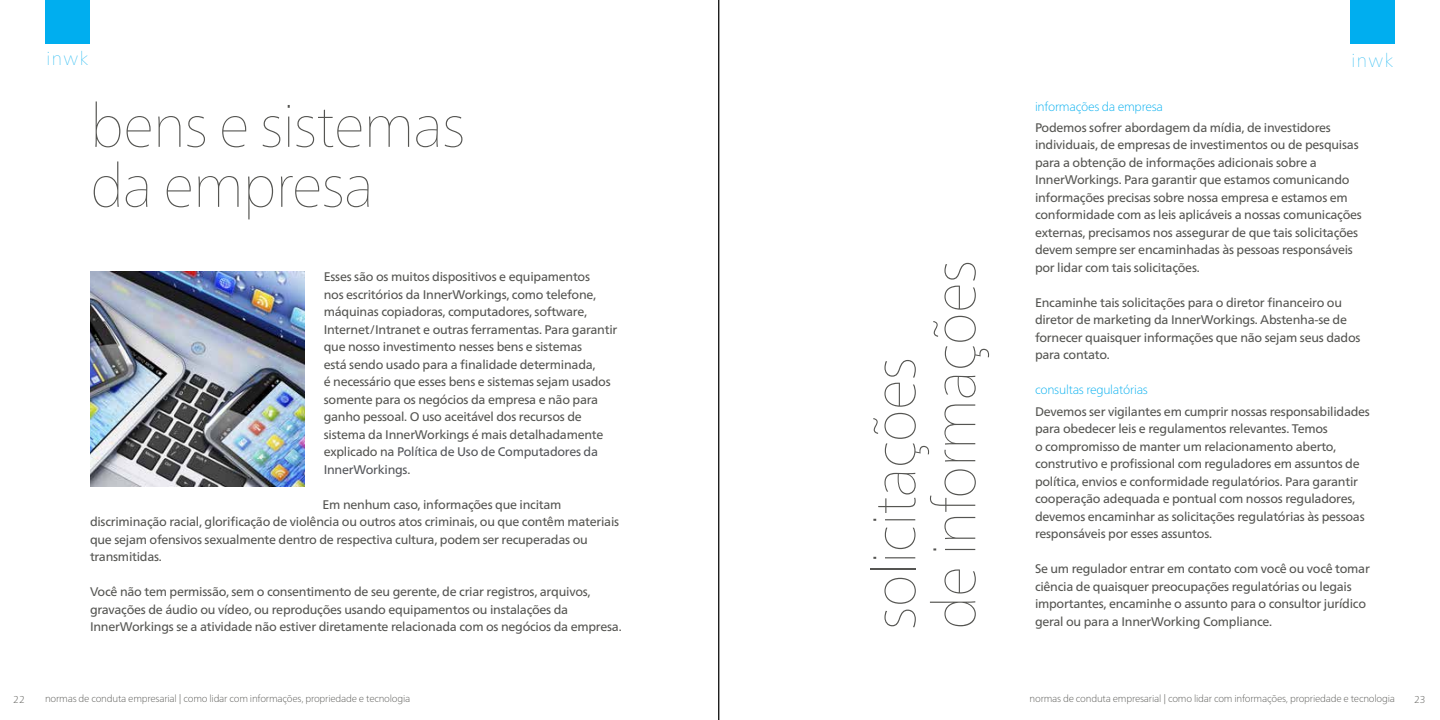
<style>
.page{position:relative;width:1440px;height:720px;background:#fff}
.page>*{position:absolute;margin:0;border:0;box-sizing:border-box;transform-origin:0 0}
.t1{font:200 60px/60px "Frutiger Neue LT Pro";letter-spacing:-.02em;color:#555552}
.t2{font:200 18.75px "Frutiger Neue LT Pro";letter-spacing:.075em;color:#00aeef}
.t3{font:12.5px/17.5px "Frutiger Neue LT Pro";letter-spacing:-.02em;color:#555552}
.t4{font:100 12.5px "Frutiger Neue LT Pro";letter-spacing:-.02em;color:#00aeef}
.t5{font:100 10px "Frutiger Neue LT Pro";letter-spacing:-.02em;color:#555552}
.s1{color:#54565a}
</style>
<div class="page">
<div style="left:45px;top:0;width:45px;height:43px;background:#00aeef"></div>
<div style="left:1350px;top:0;width:45px;height:43px;background:#00aeef"></div>
<img style="left:90px;top:272px;width:215px;height:215px">
<hr style="left:718px;top:0;width:1px;height:720px;background:#000">
<h2 class="t2" style="left:47px;top:48px;width:43px">inwk</h2>
<h2 class="t2" style="left:1352px;top:49px;width:43px">inwk</h2>
<h1 class="t1" style="left:90px;top:95px;width:377px">bens e sistemas da empresa</h1>
<p class="t3" style="left:324px;top:268px;width:295px">Esses são os muitos dispositivos e equipamentos<br>nos escritórios da InnerWorkings, como telefone, máquinas copiadoras, computadores, software, Internet/Intranet e outras ferramentas. Para garantir que nosso investimento nesses bens e sistemas<br>está sendo usado para a finalidade determinada,<br>é necessário que esses bens e sistemas sejam usados somente para os negócios da empresa e não para ganho pessoal. O uso aceitável dos recursos de sistema da InnerWorkings é mais detalhadamente explicado na <span class="s1">Política de Uso de Computadores da InnerWorkings</span>.</p>
<p class="t3" style="left:90px;top:495px;width:531px;text-indent:232px">Em nenhum caso, informações que incitam discriminação racial, glorificação de violência ou outros atos criminais, ou que contêm materiais que sejam ofensivos sexualmente dentro de respectiva cultura, podem ser recuperadas ou transmitidas.</p>
<p class="t3" style="left:90px;top:583px;width:533px">Você não tem permissão, sem o consentimento de seu gerente, de criar registros, arquivos, gravações de áudio ou vídeo, ou reproduções usando equipamentos ou instalações da<br>InnerWorkings se a atividade não estiver diretamente relacionada com os negócios da empresa.</p>
<h1 class="t1" style="left:864px;top:630px;width:372px;rotate:-90deg">solicitações<br>de informações</h1>
<p class="t4" style="left:1035px;top:99px;width:130px">informações da empresa</p>
<p class="t3" style="left:1035px;top:119px;width:328px">Podemos sofrer abordagem da mídia, de investidores individuais, de empresas de investimentos ou de pesquisas para a obtenção de informações adicionais sobre a InnerWorkings. Para garantir que estamos comunicando informações precisas sobre nossa empresa e estamos em conformidade com as leis aplicáveis a nossas comunicações externas, precisamos nos assegurar de que tais solicitações devem sempre ser encaminhadas às pessoas responsáveis por lidar com tais solicitações.</p>
<p class="t3" style="left:1035px;top:294px;width:327px">Encaminhe tais solicitações para o diretor financeiro ou diretor de marketing da InnerWorkings. Abstenha-se de fornecer quaisquer informações que não sejam seus dados para contato.</p>
<p class="t4" style="left:1035px;top:383px;width:115px">consultas regulatórias</p>
<p class="t3" style="left:1035px;top:402px;width:337px">Devemos ser vigilantes em cumprir nossas responsabilidades para obedecer leis e regulamentos relevantes. Temos<br>o compromisso de manter um relacionamento aberto, construtivo e profissional com reguladores em assuntos de política, envios e conformidade regulatórios. Para garantir cooperação adequada e pontual com nossos reguladores, devemos encaminhar as solicitações regulatórias às pessoas responsáveis por esses assuntos.</p>
<p class="t3" style="left:1035px;top:560px;width:336px">Se um regulador entrar em contato com você ou você tomar ciência de quaisquer preocupações regulatórias ou legais importantes, encaminhe o assunto para o consultor jurídico geral ou para a InnerWorking Compliance.</p>
<p class="t5" style="left:45px;top:693px;width:367px">normas de conduta empresarial | como lidar com informações, propriedade e tecnologia</p>
<p class="t5" style="left:1030px;top:693px;width:367px">normas de conduta empresarial | como lidar com informações, propriedade e tecnologia</p>
<p class="t5" style="left:13px;top:694px;width:13px">22</p>
<p class="t5" style="left:1414px;top:694px;width:13px">23</p>
</div>
